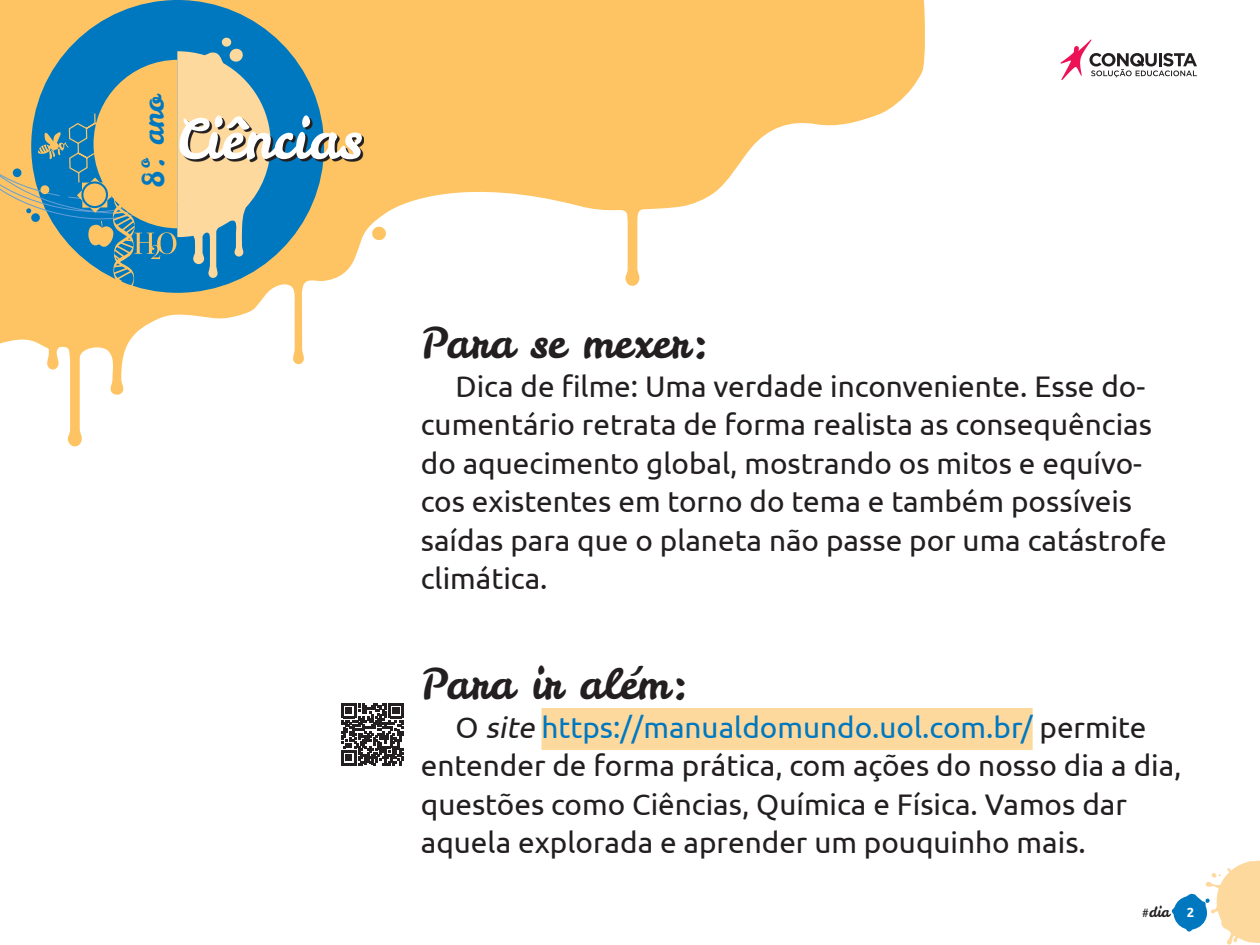
<style>
.page{position:relative;width:1260px;height:945px;background:#fff}
.page>*{position:absolute;margin:0;border:0;box-sizing:border-box;transform-origin:0 0}
.t1{font:54.25px "Leckerli One";color:#fff}
.t2{font:42px "Leckerli One";color:#231f20}
.t3{font:29.75px/38.5px "Ubuntu";color:#231f20}
.t4{font:29.4px "Leckerli One";color:#0078c0}
.t5{font:14.35px "Leckerli One";color:#231f20}
.t6{font:700 13.12px "Ubuntu";color:#fff}
.s1{font-style:italic}
.s2{color:#0078c0}
</style>
<div class="page">
<svg style="left:0;top:0;width:925px;height:447px"></svg>
<svg style="left:1172px;top:861px;width:88px;height:84px"></svg>
<div style="left:31px;top:0;width:293px;height:293px;background:#0078c0;border-radius:50%"></div>
<svg style="left:1061px;top:39px;width:136px;height:41px"></svg>
<svg style="left:0;top:37px;width:271px;height:255px"></svg>
<svg style="left:182px;top:118px;width:182px;height:44px"></svg>
<div style="left:542px;top:708px;width:491px;height:42px;background:#fed99e"></div>
<svg style="left:341px;top:703px;width:62px;height:62px"></svg>
<p class="t4" style="left:133px;top:188px;width:95px;rotate:-90deg">8º. ano</p>
<h1 class="t1" style="left:176px;top:103px;width:188px">Ciências</h1>
<h2 class="t2" style="left:421px;top:315px;width:290px">Para se mexer:</h2>
<p class="t3" style="left:421px;top:366px;width:748px;text-indent:35px">Dica de filme: Uma verdade inconveniente. Esse do&shy;cumentário retrata de forma realista as consequências do aquecimento global, mostrando os mitos e equívo&shy;cos existentes em torno do tema e também possíveis saídas para que o planeta não passe por uma catástrofe climática.</p>
<h2 class="t2" style="left:421px;top:656px;width:270px">Para ir além:</h2>
<p class="t3" style="left:421px;top:707px;width:762px;text-indent:35px">O <span class="s1">site</span><span class="s2">https://manualdomundo.uol.com.br/</span> permite entender de forma prática, com ações do nosso dia a dia, questões como Ciências, Química e Física. Vamos dar aquela explorada e aprender um pouquinho mais.</p>
<p class="t5" style="left:1142px;top:903px;width:29px">#dia</p>
<p class="t6" style="left:1187px;top:905px;width:9px">2</p>
</div>
